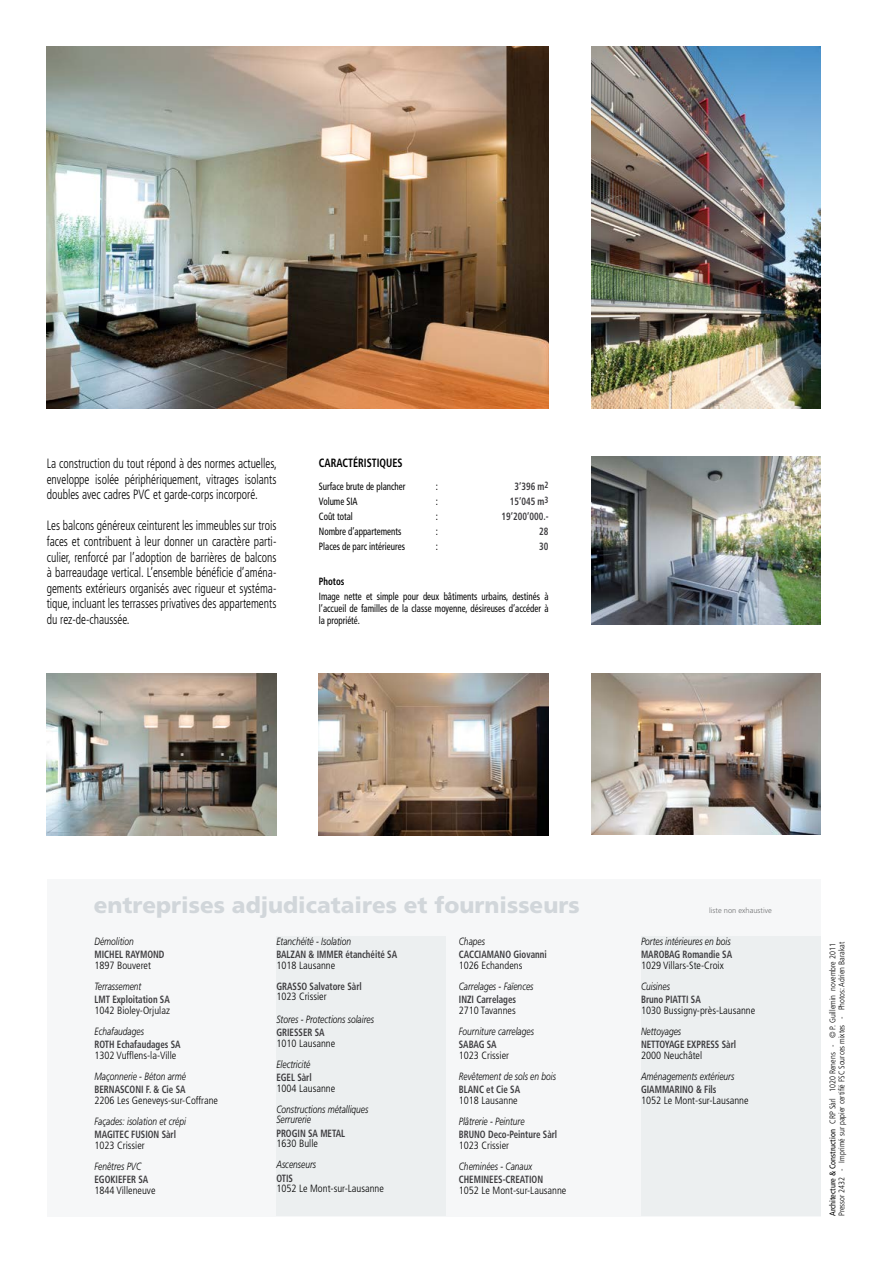
<style>
.page{position:relative;width:893px;height:1263px;background:#fff}
.page>*{position:absolute;margin:0;border:0;box-sizing:border-box;transform-origin:0 0}
.t1{font:900 22.5px "Frutiger";color:#d1d6da}
.t2{font:300 condensed 13.5px/15.6px "Frutiger";color:#000;text-align:justify;scale:.85 1}
.t3{font:700 condensed 12px "Frutiger";color:#000;scale:.85 1}
.t4{font:700 condensed 10.5px "Frutiger";color:#3e3d40;scale:.85 1}
.t5{font:italic 300 10.5px/10.5px "Frutiger";color:#000;scale:.8 1}
.t6{font:300 condensed 10.5px "Frutiger";color:#000}
.t7{font:condensed 10.5px/12px "Frutiger";color:#000;text-align:justify;scale:.85 1}
.t8{font:700 condensed 10.5px "Frutiger";color:#000;scale:.85 1}
.t9{font:300 condensed 8.25px/9px "Frutiger";color:#000}
.t10{font:300 7.5px "Frutiger";color:#707172}
.s1{font-size:9px}
.s2{font-weight:400}
</style>
<div class="page">
<img style="left:319px;top:674px;width:230px;height:161px">
<img style="left:47px;top:674px;width:229px;height:161px">
<img style="left:591px;top:47px;width:230px;height:361px">
<img style="left:47px;top:47px;width:502px;height:361px">
<img style="left:591px;top:673px;width:230px;height:162px">
<div style="left:47px;top:879px;width:774px;height:337px;background:#f6f7f8"></div>
<div style="left:276px;top:937px;width:170px;height:279px;background:#eceff0"></div>
<div style="left:641px;top:937px;width:180px;height:279px;background:#eceff0"></div>
<img style="left:591px;top:457px;width:230px;height:167px">
<p class="t2" style="left:47px;top:456px;width:272px">La construction du tout répond à des normes actuelles, enveloppe isolée périphériquement, vitrages isolants doubles avec cadres PVC et garde-corps incorporé.</p>
<p class="t2" style="left:47px;top:518px;width:272px">Les balcons généreux ceinturent les immeubles sur trois faces et contribuent à leur donner un caractère parti&shy;culier, renforcé par l’adoption de barrières de balcons à barreaudage vertical. L’ensemble bénéficie d’aména&shy;gements extérieurs organisés avec rigueur et systéma&shy;tique, incluant les terrasses privatives des appartements du rez-de-chaussée.</p>
<p class="t3" style="left:319px;top:456px;width:100px">CARACTÉRISTIQUES</p>
<p class="t7" style="left:319px;top:480px;width:103px">Surface brute de plancher</p>
<p class="t7" style="left:436px;top:480px;width:4px">:</p>
<p class="t4" style="left:514px;top:480px;width:42px">3’396 m<span class="s1">2</span></p>
<p class="t7" style="left:319px;top:495px;width:47px">Volume SIA</p>
<p class="t7" style="left:436px;top:495px;width:4px">:</p>
<p class="t4" style="left:510px;top:495px;width:47px">15’045 m<span class="s1">3</span></p>
<p class="t7" style="left:319px;top:510px;width:41px">Coût total</p>
<p class="t7" style="left:436px;top:510px;width:4px">:</p>
<p class="t4" style="left:502px;top:510px;width:57px">19’200’000.-</p>
<p class="t7" style="left:319px;top:525px;width:98px">Nombre d’appartements</p>
<p class="t7" style="left:436px;top:525px;width:4px">:</p>
<p class="t4" style="left:539px;top:525px;width:12px">28</p>
<p class="t7" style="left:319px;top:540px;width:103px">Places de parc intérieures</p>
<p class="t7" style="left:436px;top:540px;width:4px">:</p>
<p class="t4" style="left:539px;top:540px;width:12px">30</p>
<p class="t8" style="left:319px;top:576px;width:32px">Photos</p>
<p class="t7" style="left:319px;top:591px;width:272px">Image nette et simple pour deux bâtiments urbains, destinés à l’accueil de familles de la classe moyenne, désireuses d’accéder à la propriété.</p>
<h1 class="t1" style="left:94px;top:891px;width:487px">entreprises adjudicataires et fournisseurs</h1>
<p class="t10" style="left:709px;top:906px;width:64px">liste non exhaustive</p>
<p class="t5" style="left:641px;top:936px;width:114px">Portes intérieures en bois</p>
<p class="t4" style="left:641px;top:948px;width:109px">MAROBAG Romandie SA</p>
<p class="t6" style="left:641px;top:959px;width:84px">1029 Villars-Ste-Croix</p>
<p class="t5" style="left:641px;top:981px;width:38px">Cuisines</p>
<p class="t4" style="left:641px;top:993px;width:72px">Bruno PIATTI SA</p>
<p class="t6" style="left:641px;top:1004px;width:116px">1030 Bussigny-près-Lausanne</p>
<p class="t5" style="left:641px;top:1026px;width:52px">Nettoyages</p>
<p class="t4" style="left:641px;top:1038px;width:113px">NETTOYAGE EXPRESS Sàrl</p>
<p class="t6" style="left:641px;top:1049px;width:63px">2000 Neuchâtel</p>
<p class="t5" style="left:641px;top:1071px;width:118px">Aménagements extérieurs</p>
<p class="t4" style="left:641px;top:1083px;width:90px">GIAMMARINO &amp; Fils</p>
<p class="t6" style="left:641px;top:1094px;width:109px">1052 Le Mont-sur-Lausanne</p>
<p class="t5" style="left:94px;top:936px;width:51px">Démolition</p>
<p class="t4" style="left:94px;top:948px;width:84px">MICHEL RAYMOND</p>
<p class="t6" style="left:94px;top:959px;width:58px">1897 Bouveret</p>
<p class="t5" style="left:94px;top:981px;width:60px">Terrassement</p>
<p class="t4" style="left:94px;top:993px;width:90px">LMT Exploitation SA</p>
<p class="t6" style="left:94px;top:1004px;width:77px">1042 Bioley-Orjulaz</p>
<p class="t5" style="left:94px;top:1026px;width:63px">Echafaudages</p>
<p class="t4" style="left:94px;top:1038px;width:103px">ROTH Echafaudages SA</p>
<p class="t6" style="left:94px;top:1049px;width:83px">1302 Vufflens-la-Ville</p>
<p class="t5" style="left:94px;top:1071px;width:116px">Maçonnerie - Béton armé</p>
<p class="t4" style="left:94px;top:1083px;width:109px">BERNASCONI F. &amp; Cie SA</p>
<p class="t6" style="left:94px;top:1094px;width:125px">2206 Les Geneveys-sur-Coffrane</p>
<p class="t5" style="left:94px;top:1116px;width:116px">Façades: isolation et crépi</p>
<p class="t4" style="left:94px;top:1128px;width:98px">MAGITEC FUSION Sàrl</p>
<p class="t6" style="left:94px;top:1139px;width:52px">1023 Crissier</p>
<p class="t5" style="left:94px;top:1161px;width:60px">Fenêtres PVC</p>
<p class="t4" style="left:94px;top:1173px;width:65px">EGOKIEFER SA</p>
<p class="t6" style="left:94px;top:1184px;width:63px">1844 Villeneuve</p>
<p class="t5" style="left:276px;top:936px;width:95px">Etanchéité - Isolation</p>
<p class="t4" style="left:276px;top:948px;width:144px">BALZAN &amp; IMMER étanchéité SA</p>
<p class="t6" style="left:276px;top:959px;width:60px">1018 Lausanne</p>
<p class="t4" style="left:276px;top:980px;width:102px">GRASSO Salvatore Sàrl</p>
<p class="t6" style="left:276px;top:991px;width:52px">1023 Crissier</p>
<p class="t5" style="left:276px;top:1014px;width:123px">Stores - Protections solaires</p>
<p class="t4" style="left:276px;top:1026px;width:58px">GRIESSER SA</p>
<p class="t6" style="left:276px;top:1037px;width:60px">1010 Lausanne</p>
<p class="t5" style="left:276px;top:1059px;width:44px">Electricité</p>
<p class="t4" style="left:276px;top:1071px;width:43px">EGEL Sàrl</p>
<p class="t6" style="left:276px;top:1082px;width:60px">1004 Lausanne</p>
<p class="t5" style="left:276px;top:1104px;width:116px">Constructions métalliques<br>Serrurerie</p>
<p class="t4" style="left:276px;top:1127px;width:82px">PROGIN SA METAL</p>
<p class="t6" style="left:276px;top:1138px;width:43px">1630 Bulle</p>
<p class="t5" style="left:276px;top:1159px;width:51px">Ascenseurs</p>
<p class="t4" style="left:276px;top:1172px;width:21px">OTIS</p>
<p class="t6" style="left:276px;top:1183px;width:109px">1052 Le Mont-sur-Lausanne</p>
<p class="t5" style="left:459px;top:936px;width:34px">Chapes</p>
<p class="t4" style="left:459px;top:948px;width:105px">CACCIAMANO Giovanni</p>
<p class="t6" style="left:459px;top:959px;width:65px">1026 Echandens</p>
<p class="t5" style="left:459px;top:981px;width:95px">Carrelages - Faïences</p>
<p class="t4" style="left:459px;top:993px;width:69px">INZI Carrelages</p>
<p class="t6" style="left:459px;top:1004px;width:58px">2710 Tavannes</p>
<p class="t5" style="left:459px;top:1026px;width:95px">Fourniture carrelages</p>
<p class="t4" style="left:459px;top:1038px;width:46px">SABAG SA</p>
<p class="t6" style="left:459px;top:1049px;width:52px">1023 Crissier</p>
<p class="t5" style="left:459px;top:1071px;width:123px">Revêtement de sols en bois</p>
<p class="t4" style="left:459px;top:1083px;width:74px">BLANC et Cie SA</p>
<p class="t6" style="left:459px;top:1094px;width:60px">1018 Lausanne</p>
<p class="t5" style="left:459px;top:1116px;width:84px">Plâtrerie - Peinture</p>
<p class="t4" style="left:459px;top:1128px;width:117px">BRUNO Deco-Peinture Sàrl</p>
<p class="t6" style="left:459px;top:1139px;width:52px">1023 Crissier</p>
<p class="t5" style="left:459px;top:1161px;width:93px">Cheminées - Canaux</p>
<p class="t4" style="left:459px;top:1173px;width:101px">CHEMINEES-CREATION</p>
<p class="t6" style="left:459px;top:1184px;width:109px">1052 Le Mont-sur-Lausanne</p>
<p class="t9" style="left:828px;top:1216px;width:276px;rotate:-90deg"><span class="s2">Architecture &amp; Construction</span> CRP Sàrl 1020 Renens - © P. Guillemin novembre 2011<br>Pressor 2432 - Imprimé sur papier certifié FSC Sources mixtes - Photos: Adrien Barakat</p>
</div>
